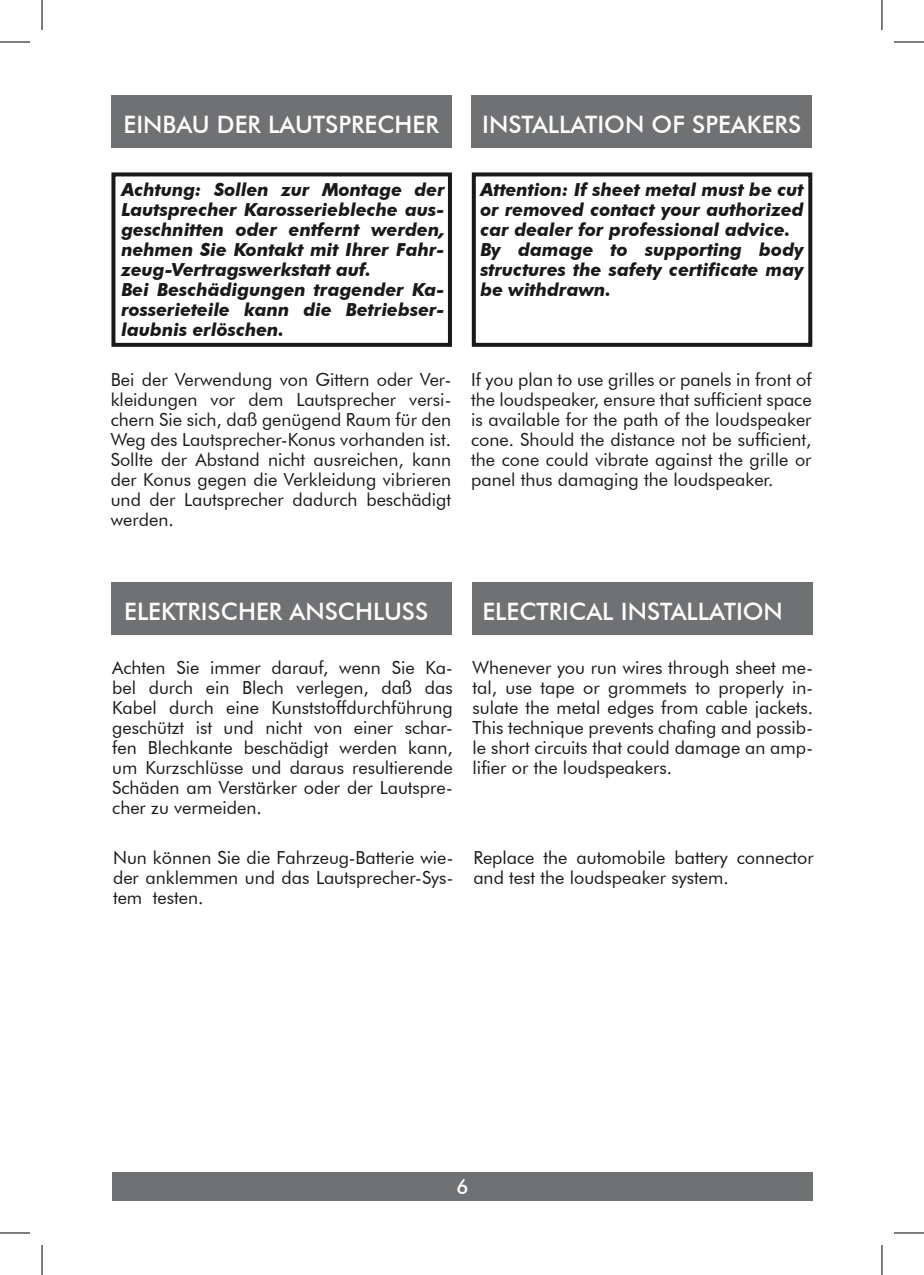
<style>
.page{position:relative;width:924px;height:1275px;background:#fff}
.page>*{position:absolute;margin:0;border:0;box-sizing:border-box;transform-origin:0 0}
.t1{font:500 24px "Futura BT";color:#fdfdfd}
.t2{font:500 20px "Futura BT";color:#fff}
.t3{font:18px/20px "Futura BT";color:#1b181c;text-align:justify}
.t4{font:italic 700 18px/20px "Futura BT";color:#1b181c}
</style>
<div class="page">
<div style="left:111px;top:582px;width:340px;height:52px;background:#707173"></div>
<div style="left:471px;top:582px;width:340px;height:52px;background:#707173"></div>
<div style="left:112px;top:1172px;width:700px;height:28px;background:#707173"></div>
<div style="left:111px;top:172px;width:340px;height:175px;border:4px solid #1b181c"></div>
<div style="left:471px;top:172px;width:340px;height:175px;border:4px solid #1b181c"></div>
<div style="left:111px;top:95px;width:340px;height:52px;background:#707173"></div>
<div style="left:471px;top:95px;width:340px;height:52px;background:#707173"></div>
<hr style="left:0;top:42px;width:30px;height:1px;background:#000">
<hr style="left:893px;top:42px;width:30px;height:1px;background:#000">
<hr style="left:0;top:1232px;width:30px;height:1px;background:#000">
<hr style="left:893px;top:1232px;width:30px;height:1px;background:#000">
<hr style="left:42px;top:0;width:1px;height:30px;background:#000">
<hr style="left:42px;top:1245px;width:1px;height:30px;background:#000">
<hr style="left:881px;top:0;width:1px;height:30px;background:#000">
<hr style="left:881px;top:1245px;width:1px;height:30px;background:#000">
<h1 class="t1" style="left:123px;top:110px;width:316px">EINBAU DER LAUTSPRECHER</h1>
<h1 class="t1" style="left:482px;top:110px;width:320px">INSTALLATION OF SPEAKERS</h1>
<p class="t4" style="left:121px;top:180px;width:325px">Achtung: Sollen zur Montage der<br>Lautsprecher Karosseriebleche aus&shy;geschnitten oder entfernt werden, nehmen Sie Kontakt mit Ihrer Fahr&shy;zeug-Vertragswerkstatt auf.<br>Bei Beschädigungen tragender Ka&shy;rosserieteile kann die Betriebser&shy;laubnis erlöschen.</p>
<p class="t4" style="left:480px;top:180px;width:325px">Attention: If sheet metal must be cut or removed contact your authorized car dealer for professional advice.<br>By damage to supporting body structures the safety certificate may be withdrawn.</p>
<p class="t3" style="left:111px;top:369px;width:342px">Bei der Verwendung von Gittern oder Ver&shy;kleidungen vor dem Lautsprecher versi&shy;chern Sie sich, daß genügend Raum für den Weg des Lautsprecher-Konus vorhanden ist.<br>Sollte der Abstand nicht ausreichen, kann der Konus gegen die Verkleidung vibrieren und der Lautsprecher dadurch beschädigt werden.</p>
<p class="t3" style="left:471px;top:369px;width:342px">If you plan to use grilles or panels in front of the loudspeaker, ensure that sufficient space is available for the path of the loudspeaker cone. Should the distance not be sufficient, the cone could vibrate against the grille or panel thus damaging the loudspeaker.</p>
<h1 class="t1" style="left:124px;top:597px;width:305px">ELEKTRISCHER ANSCHLUSS</h1>
<h1 class="t1" style="left:482px;top:597px;width:302px">ELECTRICAL INSTALLATION</h1>
<p class="t3" style="left:112px;top:657px;width:342px">Achten Sie immer darauf, wenn Sie Ka&shy;bel durch ein Blech verlegen, daß das Kabel durch eine Kunststoffdurchführung geschützt ist und nicht von einer schar&shy;fen Blechkante beschädigt werden kann, um Kurzschlüsse und daraus resultierende Schäden am Verstärker oder der Lautspre&shy;cher zu vermeiden.</p>
<p class="t3" style="left:472px;top:657px;width:342px">Whenever you run wires through sheet me&shy;tal, use tape or grommets to properly in&shy;sulate the metal edges from cable jackets.<br>This technique prevents chafing and possib&shy;le short circuits that could damage an amp&shy;lifier or the loudspeakers.</p>
<p class="t3" style="left:113px;top:847px;width:342px">Nun können Sie die Fahrzeug-Batterie wie&shy;der anklemmen und das Lautsprecher-Sys&shy;tem testen.</p>
<p class="t3" style="left:473px;top:847px;width:342px">Replace the automobile battery connector and test the loudspeaker system.</p>
<p class="t2" style="left:456px;top:1174px;width:14px">6</p>
</div>
